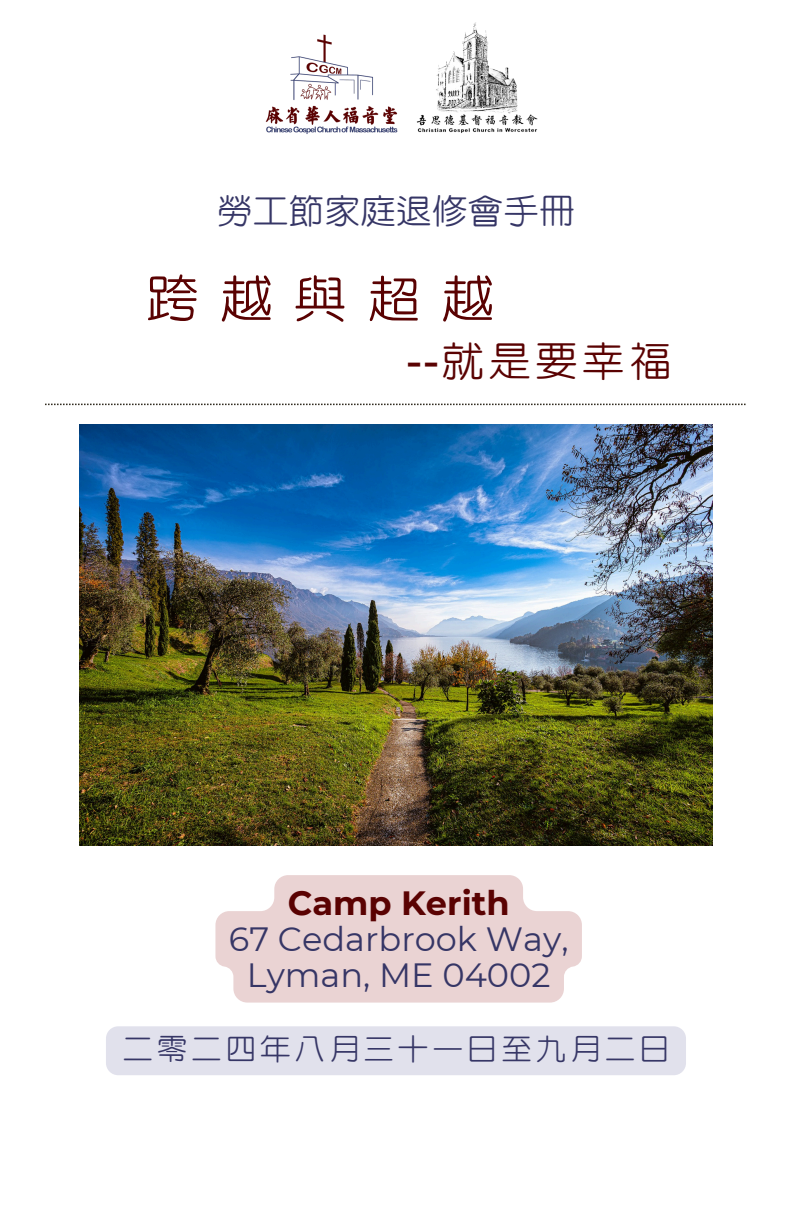
<style>
.page{position:relative;width:792px;height:1224px;background:#fff}
.page>*{position:absolute;margin:0;border:0;box-sizing:border-box;transform-origin:0 0}
.t1{font:62px "cw Te X Yen";letter-spacing:.27em;color:#5a0202}
.t2{font:50px "cw Te X Yen";letter-spacing:.015em;color:#5a0202}
.t3{font:42px "cw Te X Yen";letter-spacing:-.07em;color:#363666}
.t4{font:36px "cw Te X Yen";letter-spacing:.035em;color:#363666}
.t5{font:33.6px "Montserrat";color:#363666}
.t6{font:700 33.6px "Montserrat";color:#5a0202}
.s1{font-family:"Noto Sans"}
</style>
<div class="page">
<svg style="left:45px;top:404px;width:701px;height:1px"></svg>
<img style="left:265px;top:34px;width:133px;height:100px">
<img style="left:416px;top:22px;width:122px;height:111px">
<img style="left:80px;top:424px;width:633px;height:422px">
<div style="left:106px;top:1026px;width:580px;height:49px;background:#e1e1ec;border-radius:12px"></div>
<svg style="left:215px;top:875px;width:367px;height:128px;background:#ecd8d8"></svg>
<h1 class="t3" style="left:216px;top:192px;width:362px">勞工節家庭退修會手冊</h1>
<p class="t1" style="left:144px;top:270px;width:354px">跨越與超越</p>
<p class="t2" style="left:406px;top:338px;width:268px"><span class="s1">--</span>就是要幸福</p>
<p class="t6" style="left:288px;top:882px;width:223px">Camp Kerith</p>
<p class="t5" style="left:229px;top:918px;width:341px">67 Cedarbrook Way,</p>
<h3 class="t5" style="left:247px;top:954px;width:305px">Lyman, ME 04002</h3>
<p class="t4" style="left:121px;top:1032px;width:551px">二零二四年八月三十一日至九月二日</p>
</div>
